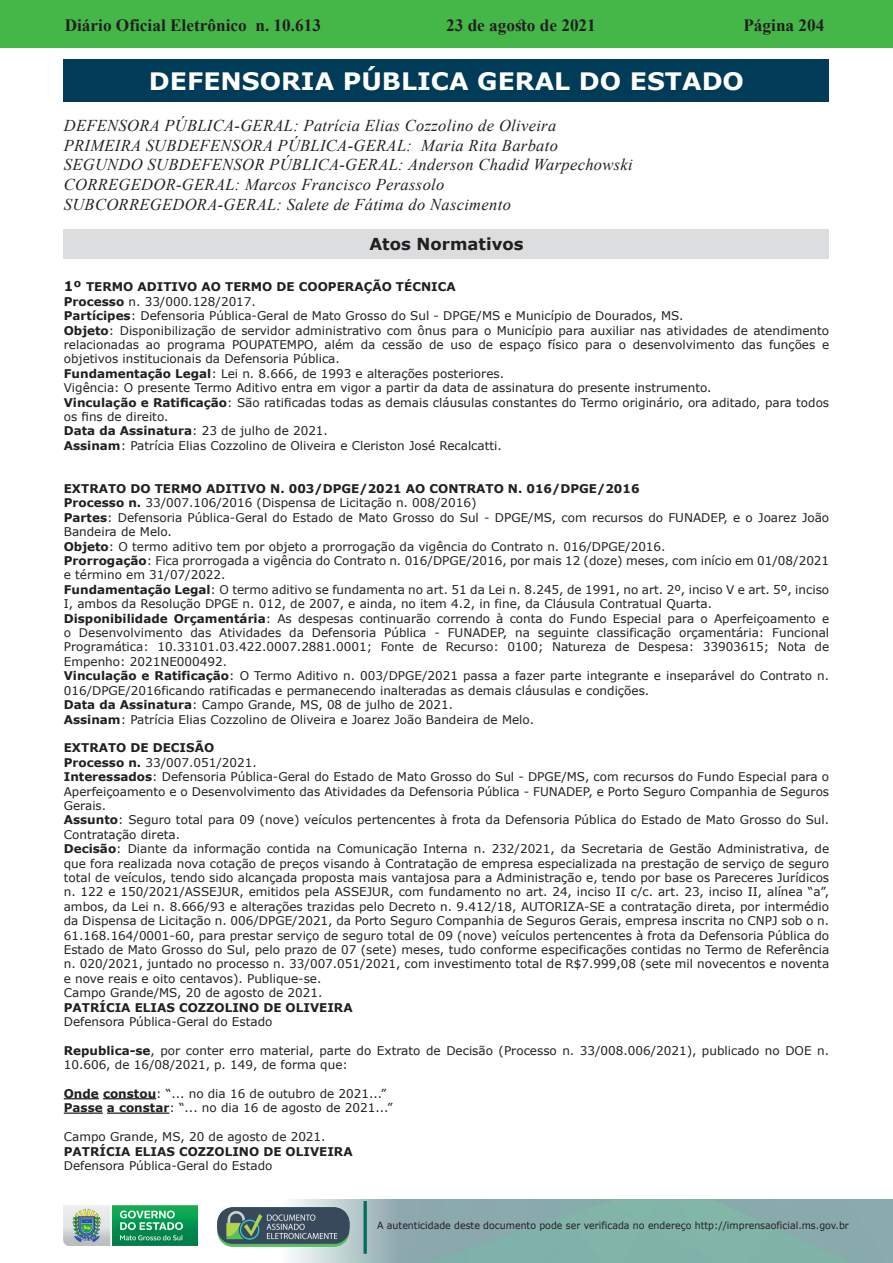
<style>
.page{position:relative;width:893px;height:1263px;background:#fff}
.page>*{position:absolute;margin:0;border:0;box-sizing:border-box;transform-origin:0 0}
.Defensoria_Pública-G{font:700 24px "Verdana";color:#fff;scale:1.05 1}
.t1{font:700 17.25px "Times New Roman";color:#231f20}
.t2{font:italic 16.5px "Times New Roman";letter-spacing:.02em;color:#231f20}
.Defensoria_Sub{font:700 16.5px "Verdana";color:#231f20}
.Sem_Espaçamento{font:12px/14.4px "Verdana";color:#231f20}
.Sem_Espaçamento-2{font:700 12px "Verdana";color:#231f20}
.t3{font:9.9px "Verdana";color:#231f20;scale:.95 1}
.s1{font-size:13.5px}
.s2{font-weight:700}
</style>
<div class="page">
<div style="left:0;top:0;width:893px;height:48px;background:#45b749"></div>
<img style="left:63px;top:1199px;width:830px;height:64px">
<img style="left:364px;top:1202px;width:2px;height:51px">
<img style="left:218px;top:1207px;width:132px;height:39px">
<img style="left:64px;top:1205px;width:134px;height:41px">
<hr style="left:64px;top:1098px;width:35px;height:1px;background:#231f20">
<hr style="left:103px;top:1098px;width:53px;height:1px;background:#231f20">
<hr style="left:64px;top:1112px;width:39px;height:2px;background:#231f20">
<hr style="left:107px;top:1112px;width:62px;height:2px;background:#231f20">
<div style="left:64px;top:60px;width:765px;height:42px;background:#003b57"></div>
<div style="left:64px;top:229px;width:765px;height:30px;background:#dcdddf"></div>
<h2 class="t1" style="left:65px;top:13px;width:258px">Diário Oficial Eletrônico n. 10.613</h2>
<h2 class="t1" style="left:446px;top:13px;width:151px">23 de agosto de 2021</h2>
<h2 class="t1" style="left:743px;top:13px;width:82px">Página 204</h2>
<p class="Defensoria_Pública-G" style="left:149px;top:64px;width:568px">DEFENSORIA PÚBLICA GERAL DO ESTADO</p>
<p class="t2" style="left:64px;top:114px;width:494px">DEFENSORA PÚBLICA-GERAL: Patrícia Elias Cozzolino de Oliveira</p>
<p class="t2" style="left:64px;top:134px;width:496px">PRIMEIRA SUBDEFENSORA PÚBLICA-GERAL: Maria Rita Barbato</p>
<p class="t2" style="left:64px;top:154px;width:571px">SEGUNDO SUBDEFENSOR PÚBLICA-GERAL: Anderson Chadid Warpechowski</p>
<p class="t2" style="left:64px;top:173px;width:382px">CORREGEDOR-GERAL: Marcos Francisco Perassolo</p>
<p class="t2" style="left:64px;top:193px;width:449px">SUBCORREGEDORA-GERAL: Salete de Fátima do Nascimento</p>
<p class="Defensoria_Sub" style="left:369px;top:233px;width:156px">Atos Normativos</p>
<p class="Sem_Espaçamento-2" style="left:64px;top:279px;width:393px"><span class="s1">1º</span> TERMO ADITIVO AO TERMO DE COOPERAÇÃO TÉCNICA</p>
<p class="Sem_Espaçamento" style="left:64px;top:294px;width:194px"><span class="s2">Processo</span> n. 33/000.128/2017.</p>
<p class="Sem_Espaçamento" style="left:64px;top:309px;width:621px"><span class="s2">Partícipes</span>: Defensoria Pública-Geral de Mato Grosso do Sul - DPGE/MS e Município de Dourados, MS.</p>
<p class="Sem_Espaçamento" style="left:64px;top:323px;width:767px;text-align:justify"><span class="s2">Objeto</span>: Disponibilização de servidor administrativo com ônus para o Município para auxiliar nas atividades de atendimento relacionadas ao programa POUPATEMPO, além da cessão de uso de espaço físico para o desenvolvimento das funções e objetivos institucionais da Defensoria Pública.</p>
<p class="Sem_Espaçamento" style="left:64px;top:366px;width:442px"><span class="s2">Fundamentação Legal</span>: Lei n. 8.666, de 1993 e alterações posteriores.</p>
<p class="Sem_Espaçamento" style="left:64px;top:381px;width:649px">Vigência: O presente Termo Aditivo entra em vigor a partir da data de assinatura do presente instrumento.</p>
<p class="Sem_Espaçamento" style="left:64px;top:395px;width:767px"><span class="s2">Vinculação e Ratificação</span>: São ratificadas todas as demais cláusulas constantes do Termo originário, ora aditado, para todos os fins de direito.</p>
<p class="Sem_Espaçamento" style="left:64px;top:424px;width:266px"><span class="s2">Data da Assinatura</span>: 23 de julho de 2021.</p>
<p class="Sem_Espaçamento" style="left:64px;top:438px;width:440px"><span class="s2">Assinam</span>: Patrícia Elias Cozzolino de Oliveira e Cleriston José Recalcatti.</p>
<p class="Sem_Espaçamento-2" style="left:64px;top:480px;width:577px">EXTRATO DO TERMO ADITIVO N. 003/DPGE/2021 AO CONTRATO N. 016/DPGE/2016</p>
<p class="Sem_Espaçamento" style="left:64px;top:496px;width:414px"><span class="s2">Processo n.</span> 33/007.106/2016 (Dispensa de Licitação n. 008/2016)</p>
<p class="Sem_Espaçamento" style="left:64px;top:510px;width:767px"><span class="s2">Partes</span>: Defensoria Pública-Geral do Estado de Mato Grosso do Sul - DPGE/MS, com recursos do FUNADEP, e o Joarez João<br>Bandeira de Melo.</p>
<p class="Sem_Espaçamento" style="left:64px;top:539px;width:603px"><span class="s2">Objeto</span>: O termo aditivo tem por objeto a prorrogação da vigência do Contrato n. 016/DPGE/2016.</p>
<p class="Sem_Espaçamento" style="left:64px;top:553px;width:767px"><span class="s2">Prorrogação</span>: Fica prorrogada a vigência do Contrato n. 016/DPGE/2016, por mais 12 (doze) meses, com início em 01/08/2021 e término em 31/07/2022.</p>
<p class="Sem_Espaçamento" style="left:64px;top:582px;width:767px"><span class="s2">Fundamentação Legal</span>: O termo aditivo se fundamenta no art. 51 da Lei n. 8.245, de 1991, no art. 2º, inciso V e art. 5º, inciso<br>I, ambos da Resolução DPGE n. 012, de 2007, e ainda, no item 4.2, in fine, da Cláusula Contratual Quarta.</p>
<p class="Sem_Espaçamento" style="left:64px;top:611px;width:767px;text-align:justify"><span class="s2">Disponibilidade Orçamentária</span>: As despesas continuarão correndo à conta do Fundo Especial para o Aperfeiçoamento e o Desenvolvimento das Atividades da Defensoria Pública - FUNADEP, na seguinte classificação orçamentária: Funcional Programática: 10.33101.03.422.0007.2881.0001; Fonte de Recurso: 0100; Natureza de Despesa: 33903615; Nota de Empenho: 2021NE000492.</p>
<p class="Sem_Espaçamento" style="left:64px;top:669px;width:767px"><span class="s2">Vinculação e Ratificação</span>: O Termo Aditivo n. 003/DPGE/2021 passa a fazer parte integrante e inseparável do Contrato n.<br>016/DPGE/2016ficando ratificadas e permanecendo inalteradas as demais cláusulas e condições.</p>
<p class="Sem_Espaçamento" style="left:64px;top:697px;width:391px"><span class="s2">Data da Assinatura</span>: Campo Grande, MS, 08 de julho de 2021.</p>
<p class="Sem_Espaçamento" style="left:64px;top:712px;width:472px"><span class="s2">Assinam</span>: Patrícia Elias Cozzolino de Oliveira e Joarez João Bandeira de Melo.</p>
<p class="Sem_Espaçamento-2" style="left:64px;top:739px;width:152px">EXTRATO DE DECISÃO</p>
<p class="Sem_Espaçamento" style="left:64px;top:755px;width:194px"><span class="s2">Processo n.</span> 33/007.051/2021.</p>
<p class="Sem_Espaçamento" style="left:64px;top:769px;width:767px;text-align:justify"><span class="s2">Interessados</span>: Defensoria Pública-Geral do Estado de Mato Grosso do Sul - DPGE/MS, com recursos do Fundo Especial para o Aperfeiçoamento e o Desenvolvimento das Atividades da Defensoria Pública - FUNADEP, e Porto Seguro Companhia de Seguros Gerais.</p>
<p class="Sem_Espaçamento" style="left:64px;top:813px;width:767px"><span class="s2">Assunto</span>: Seguro total para 09 (nove) veículos pertencentes à frota da Defensoria Pública do Estado de Mato Grosso do Sul.<br>Contratação direta.</p>
<p class="Sem_Espaçamento" style="left:64px;top:841px;width:767px;text-align:justify"><span class="s2">Decisão</span>: Diante da informação contida na Comunicação Interna n. 232/2021, da Secretaria de Gestão Administrativa, de que fora realizada nova cotação de preços visando à Contratação de empresa especializada na prestação de serviço de seguro total de veículos, tendo sido alcançada proposta mais vantajosa para a Administração e, tendo por base os Pareceres Jurídicos n. 122 e 150/2021/ASSEJUR, emitidos pela ASSEJUR, com fundamento no art. 24, inciso II c/c. art. 23, inciso II, alínea “a”, ambos, da Lei n. 8.666/93 e alterações trazidas pelo Decreto n. 9.412/18, AUTORIZA-SE a contratação direta, por intermédio da Dispensa de Licitação n. 006/DPGE/2021, da Porto Seguro Companhia de Seguros Gerais, empresa inscrita no CNPJ sob o n.<br>61.168.164/0001-60, para prestar serviço de seguro total de 09 (nove) veículos pertencentes à frota da Defensoria Pública do Estado de Mato Grosso do Sul, pelo prazo de 07 (sete) meses, tudo conforme especificações contidas no Termo de Referência n. 020/2021, juntado no processo n. 33/007.051/2021, com investimento total de R$7.999,08 (sete mil novecentos e noventa e nove reais e oito centavos). Publique-se.</p>
<p class="Sem_Espaçamento" style="left:64px;top:985px;width:260px">Campo Grande/MS, 20 de agosto de 2021.</p>
<p class="Sem_Espaçamento-2" style="left:64px;top:999px;width:290px">PATRÍCIA ELIAS COZZOLINO DE OLIVEIRA</p>
<p class="Sem_Espaçamento" style="left:64px;top:1014px;width:210px">Defensora Pública-Geral do Estado</p>
<p class="Sem_Espaçamento" style="left:64px;top:1043px;width:767px"><span class="s2">Republica-se</span>, por conter erro material, parte do Extrato de Decisão (Processo n. 33/008.006/2021), publicado no DOE n.<br>10.606, de 16/08/2021, p. 149, de forma que:</p>
<p class="Sem_Espaçamento" style="left:64px;top:1086px;width:324px"><span class="s2">Onde constou</span>: “... no dia 16 de outubro de 2021...”</p>
<p class="Sem_Espaçamento" style="left:64px;top:1101px;width:330px"><span class="s2">Passe a constar</span>: “... no dia 16 de agosto de 2021...”</p>
<p class="Sem_Espaçamento" style="left:64px;top:1129px;width:263px">Campo Grande, MS, 20 de agosto de 2021.</p>
<p class="Sem_Espaçamento-2" style="left:64px;top:1143px;width:290px">PATRÍCIA ELIAS COZZOLINO DE OLIVEIRA</p>
<p class="Sem_Espaçamento" style="left:64px;top:1158px;width:210px">Defensora Pública-Geral do Estado</p>
<p class="t3" style="left:377px;top:1219px;width:498px">A autenticidade deste documento pode ser verificada no endereço http://imprensaoficial.ms.gov.br</p>
</div>
